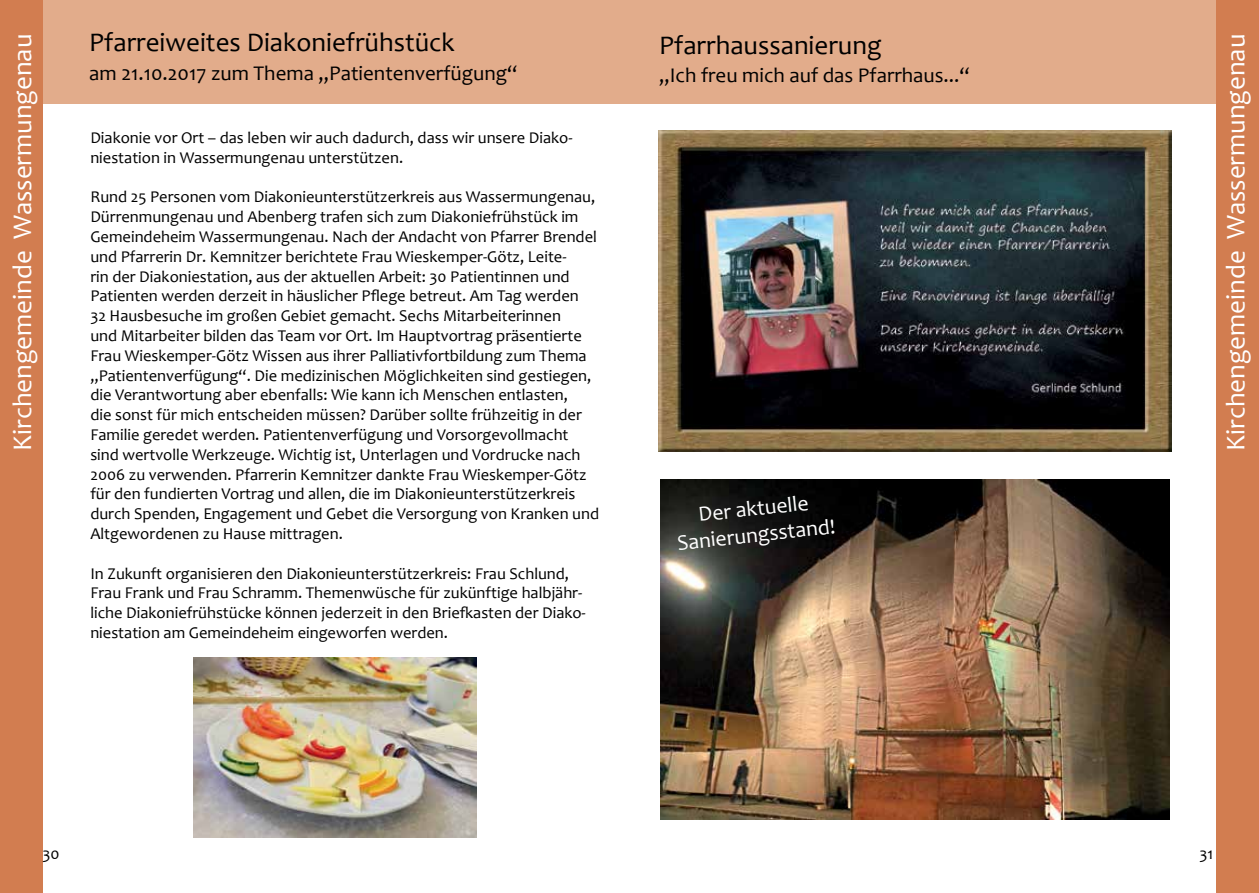
<style>
.page{position:relative;width:1259px;height:893px;background:#fff}
.page>*{position:absolute;margin:0;border:0;box-sizing:border-box;transform-origin:0 0}
.t1{font:27px "Candara";color:#fff}
.t2{font:27px "Candara";color:#000}
.t3{font:21.75px/26.1px "Candara";color:#fff;text-align:center}
.t4{font:21px "Candara";color:#000}
.t5{font:16.5px/19.8px "Candara";color:#000}
</style>
<div class="page">
<div style="left:38px;top:0;width:591px;height:104px;background:#e2ac8b"></div>
<div style="left:0;top:0;width:43px;height:893px;background:#d27d50"></div>
<div style="left:629px;top:0;width:591px;height:104px;background:#e2ac8b"></div>
<div style="left:1216px;top:0;width:43px;height:893px;background:#d27d50"></div>
<img style="left:660px;top:480px;width:509px;height:339px">
<img style="left:194px;top:658px;width:282px;height:180px">
<img style="left:659px;top:131px;width:512px;height:321px">
<h1 class="t2" style="left:89px;top:25px;width:367px">Pfarreiweites Diakoniefrühstück</h1>
<p class="t4" style="left:89px;top:60px;width:430px">am 21.10.2017 zum Thema „Patientenverfügung“</p>
<h1 class="t2" style="left:659px;top:28px;width:224px">Pfarrhaussanierung</h1>
<p class="t4" style="left:659px;top:62px;width:312px">„Ich freu mich auf das Pfarrhaus...“</p>
<h1 class="t1" style="left:6px;top:451px;width:418px;rotate:-90deg">Kirchengemeinde Wassermungenau</h1>
<h1 class="t1" style="left:1218px;top:451px;width:418px;rotate:-90deg">Kirchengemeinde Wassermungenau</h1>
<p class="t5" style="left:90px;top:128px;width:484px">Diakonie vor Ort – das leben wir auch dadurch, dass wir unsere Diako&shy;niestation in Wassermungenau unterstützen.</p>
<p class="t5" style="left:90px;top:187px;width:510px">Rund 25 Personen vom Diakonieunterstützerkreis aus Wassermungenau, Dürrenmungenau und Abenberg trafen sich zum Diakoniefrühstück im Gemeindeheim Wassermungenau. Nach der Andacht von Pfarrer Brendel und Pfarrerin Dr. Kemnitzer berichtete Frau Wieskemper-Götz, Leite-<br>rin der Diakoniestation, aus der aktuellen Arbeit: 30 Patientinnen und Patienten werden derzeit in häuslicher Pflege betreut. Am Tag werden<br>32 Hausbesuche im großen Gebiet gemacht. Sechs Mitarbeiterinnen<br>und Mitarbeiter bilden das Team vor Ort. Im Hauptvortrag präsentierte Frau Wieskemper-Götz Wissen aus ihrer Palliativfortbildung zum Thema „Patientenverfügung“. Die medizinischen Möglichkeiten sind gestiegen, die Verantwortung aber ebenfalls: Wie kann ich Menschen entlasten,<br>die sonst für mich entscheiden müssen? Darüber sollte frühzeitig in der Familie geredet werden. Patientenverfügung und Vorsorgevollmacht sind wertvolle Werkzeuge. Wichtig ist, Unterlagen und Vordrucke nach 2006 zu verwenden. Pfarrerin Kemnitzer dankte Frau Wieskemper-Götz für den fundierten Vortrag und allen, die im Diakonieunterstützerkreis durch Spenden, Engagement und Gebet die Versorgung von Kranken und Altgewordenen zu Hause mittragen.</p>
<p class="t5" style="left:90px;top:563px;width:497px">In Zukunft organisieren den Diakonieunterstützerkreis: Frau Schlund, Frau Frank und Frau Schramm. Themenwüsche für zukünftige halbjähr&shy;liche Diakoniefrühstücke können jederzeit in den Briefkasten der Diako&shy;niestation am Gemeindeheim eingeworfen werden.</p>
<h2 class="t3" style="left:673px;top:504px;width:160px;rotate:-6deg">Der aktuelle<br>Sanierungsstand!</h2>
<p class="t5" style="left:42px;top:844px;width:19px">30</p>
<p class="t5" style="left:1199px;top:844px;width:15px">31</p>
</div>
